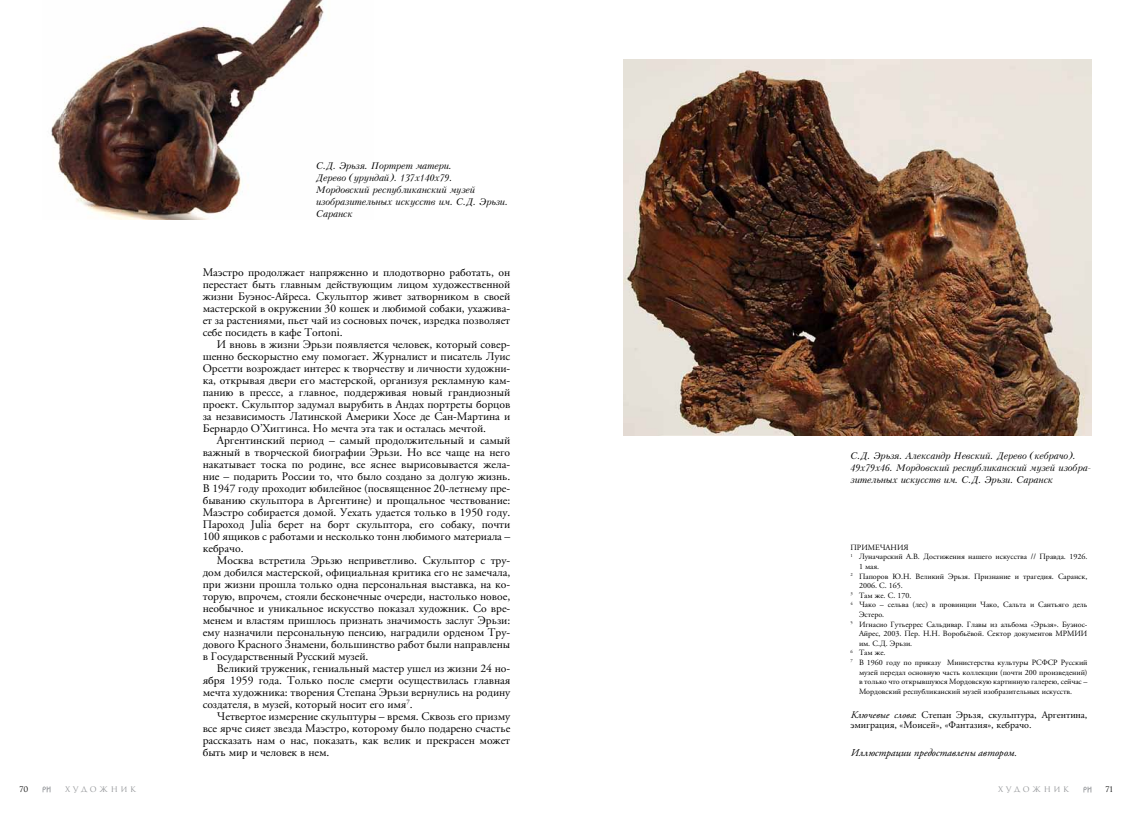
<style>
.page{position:relative;width:1134px;height:823px;background:#fff}
.page>*{position:absolute;margin:0;border:0;box-sizing:border-box;transform-origin:0 0}
.t1{font:11.6px/12px "APC Garamond";color:#000;text-align:justify}
.t2{font:italic 10.5px "APC Garamond";color:#000}
.t3{font:10px/10px "APC Garamond";color:#000}
.t4{font:italic 9px/12px "Kudryashev";letter-spacing:-.02em;color:#000}
.t5{font:8px "APC Garamond";color:#000}
.t6{font:7.5px "Romul";letter-spacing:.33em;color:#939598}
.t7{font:7.5px "Romul";color:#000}
.s1{font-style:italic}
</style>
<div class="page">
<svg style="left:43px;top:786px;width:8px;height:5px"></svg>
<svg style="left:1083px;top:786px;width:8px;height:6px"></svg>
<img style="left:51px;top:0;width:273px;height:219px">
<img style="left:624px;top:60px;width:467px;height:375px">
<p class="t4" style="left:316px;top:160px;width:194px">С.Д. Эрьзя. Портрет матери.<br>Дерево (урундай). 137х140х79.<br>Мордовский республиканский музей изобразительных искусств им. С.Д. Эрьзи.<br>Саранск</p>
<p class="t1" style="left:203px;top:266px;width:309px">Маэстро продолжает напряженно и плодотворно работать, он перестает быть главным действующим лицом художественной жизни Буэнос-Айреса. Скульптор живет затворником в своей мастерской в окружении 30 кошек и любимой собаки, ухажива&shy;ет за растениями, пьет чай из сосновых почек, изредка позволяет себе посидеть в кафе Tortoni.</p>
<p class="t1" style="left:203px;top:338px;width:309px;text-indent:14px">И вновь в жизни Эрьзи появляется человек, который совер&shy;шенно бескорыстно ему помогает. Журналист и писатель Луис Орсетти возрождает интерес к творчеству и личности художни&shy;ка, открывая двери его мастерской, организуя рекламную кам&shy;панию в прессе, а главное, поддерживая новый грандиозный проект. Скульптор задумал вырубить в Андах портреты борцов за независимость Латинской Америки Хосе де Сан-Мартина и Бернардо О’Хиггинса. Но мечта эта так и осталась мечтой.</p>
<p class="t1" style="left:203px;top:434px;width:309px;text-indent:14px">Аргентинский период – самый продолжительный и самый важный в творческой биографии Эрьзи. Но все чаще на него накатывает тоска по родине, все яснее вырисовывается жела&shy;ние – подарить России то, что было создано за долгую жизнь.<br>В 1947 году проходит юбилейное (посвященное 20-летнему пре&shy;быванию скульптора в Аргентине) и прощальное чествование:<br>Маэстро собирается домой. Уехать удается только в 1950 году.<br>Пароход Julia берет на борт скульптора, его собаку, почти 100 ящиков с работами и несколько тонн любимого материала – кебрачо.</p>
<p class="t1" style="left:203px;top:554px;width:309px;text-indent:14px">Москва встретила Эрьзю неприветливо. Скульптор с тру&shy;дом добился мастерской, официальная критика его не замечала, при жизни прошла только одна персональная выставка, на ко&shy;торую, впрочем, стояли бесконечные очереди, настолько новое, необычное и уникальное искусство показал художник. Со вре&shy;менем и властям пришлось признать значимость заслуг Эрьзи: ему назначили персональную пенсию, наградили орденом Тру&shy;дового Красного Знамени, большинство работ были направлены в Государственный Русский музей.</p>
<p class="t1" style="left:203px;top:661px;width:309px;text-indent:14px">Великий труженик, гениальный мастер ушел из жизни 24 но&shy;ября 1959 года. Только после смерти осуществилась главная мечта художника: творения Степана Эрьзи вернулись на родину создателя, в музей, который носит его имя<sup>7</sup>.</p>
<p class="t1" style="left:203px;top:710px;width:309px;text-indent:14px">Четвертое измерение скульптуры – время. Сквозь его призму все ярче сияет звезда Маэстро, которому было подарено счастье рассказать нам о нас, показать, как велик и прекрасен может быть мир и человек в нем.</p>
<p class="t4" style="left:850px;top:450px;width:242px">С.Д. Эрьзя. Александр Невский. Дерево (кебрачо).<br>49x79x46. Мордовский республиканский музей изобра&shy;зительных искусств им. С.Д. Эрьзи. Саранск</p>
<p class="t5" style="left:850px;top:542px;width:14px">Примечани</p>
<p class="t5" style="left:903px;top:542px;width:5px">я</p>
<p class="t5" style="left:850px;top:551px;width:238px"><sup>1</sup> Луначарский А.В. Достижения нашего искусства // Правда. 1926.</p>
<p class="t5" style="left:859px;top:561px;width:22px">1 мая.</p>
<p class="t5" style="left:850px;top:570px;width:238px"><sup>2</sup> Папоров Ю.Н. Великий Эрьзя. Признание и трагедия. Саранск,</p>
<p class="t5" style="left:859px;top:580px;width:45px">2006. С. 165.</p>
<p class="t5" style="left:850px;top:590px;width:63px"><sup>3</sup> Там же. С. 170.</p>
<p class="t5" style="left:850px;top:599px;width:238px"><sup>4</sup> Чако – сельва (лес) в провинции Чако, Сальта и Сантьяго дель</p>
<p class="t5" style="left:859px;top:609px;width:27px">Эстеро.</p>
<p class="t5" style="left:850px;top:618px;width:238px"><sup>5</sup> Игнасио Гутьеррес Сальдивар. Главы из альбома «Эрьзя». Буэнос-</p>
<p class="t5" style="left:859px;top:628px;width:230px">Айрес, 2003. Пер. Н.Н. Воробьёвой. Сектор документов МРМИИ</p>
<p class="t5" style="left:859px;top:638px;width:55px">им. С.Д. Эрьзи.</p>
<p class="t5" style="left:850px;top:647px;width:37px"><sup>6</sup> Там же.</p>
<p class="t5" style="left:850px;top:657px;width:238px"><sup>7</sup> В 1960 году по приказу Министерства культуры РСФСР Русский</p>
<p class="t5" style="left:859px;top:666px;width:230px">музей передал основную часть коллекции (почти 200 произведений)</p>
<p class="t5" style="left:859px;top:676px;width:230px">в только что открывшуюся Мордовскую картинную галерею, сейчас –</p>
<p class="t5" style="left:859px;top:686px;width:215px">Мордовский республиканский музей изобразительных искусств.</p>
<p class="t3" style="left:850px;top:709px;width:238px"><span class="s1">Ключевые слова</span>: Степан Эрьзя, скульптура, Аргентина, эмиграция, «Моисей», «Фантазия», кебрачо.</p>
<p class="t2" style="left:850px;top:746px;width:168px">Иллюстрации предоставлены автором.</p>
<p class="t7" style="left:20px;top:784px;width:11px">70</p>
<p class="t6" style="left:65px;top:784px;width:72px">художник</p>
<p class="t6" style="left:998px;top:784px;width:72px">художник</p>
<p class="t7" style="left:1105px;top:784px;width:9px">71</p>
</div>
